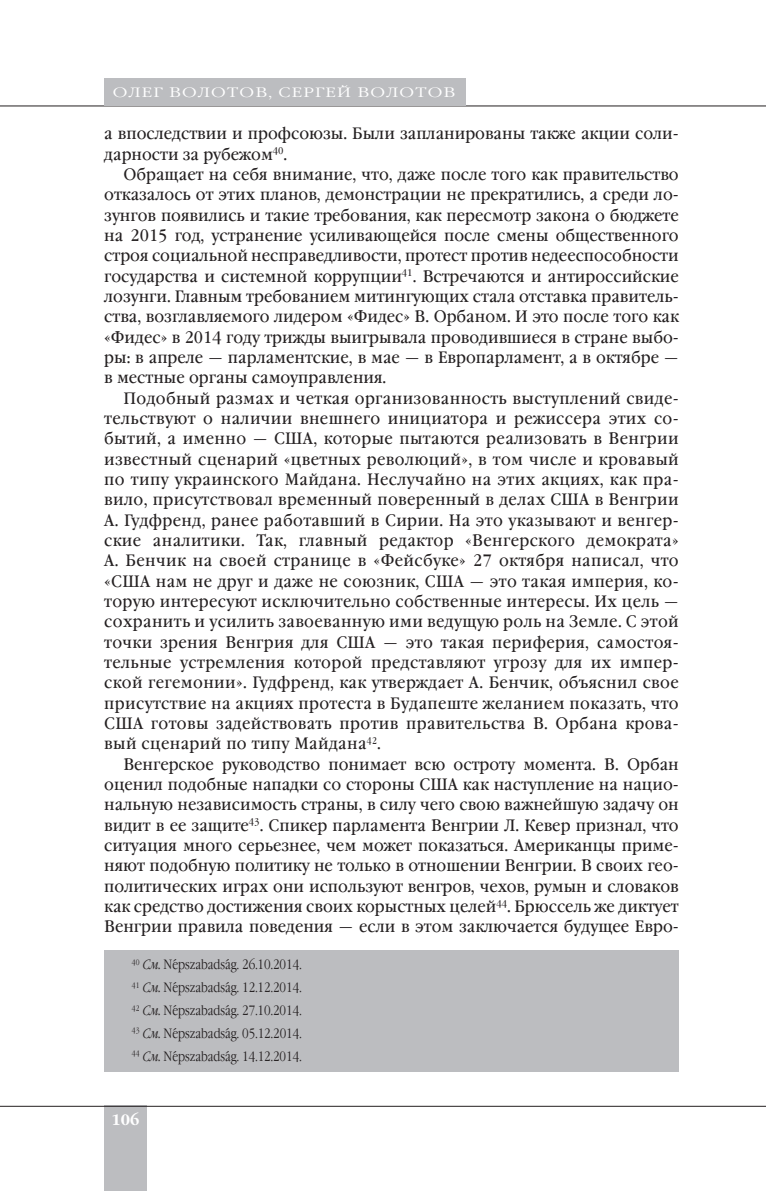
<style>
.page{position:relative;width:766px;height:1191px;background:#fff}
.page>*{position:absolute;margin:0;border:0;box-sizing:border-box;transform-origin:0 0}
.t1{font:16.5px "Garamond Book Narrow C";color:#231f20;scale:1.1 1}
.t2{font:16.5px "Garamond Book Narrow C";letter-spacing:.02em;color:#231f20;scale:1.1 1}
.t3{font:700 15px "Garamond C";color:#fff}
.t4{font:300 13.5px/23px "Garamond Narrow C";color:#231f20;text-align:justify}
.t5{font:300 13.5px "Garamond C";letter-spacing:.075em;color:#fff;scale:1.25 1}
.s1{font-style:italic}
.s2{font-family:"Phonetic Newton";font-weight:400}
</style>
<div class="page">
<div style="left:104px;top:1106px;width:43px;height:85px;background:#bcbdc0"></div>
<hr style="left:0;top:1106px;width:765px;height:1px;background:#231f20">
<hr style="left:0;top:106px;width:765px;height:1px;background:#231f20">
<div style="left:104px;top:78px;width:362px;height:28px;background:#bcbdc0"></div>
<div style="left:104px;top:950px;width:574px;height:121px;background:#bcbdc0"></div>
<p class="t5" style="left:113px;top:87px;width:275px">ОЛЕГ ВОЛОТОВ, СЕРГЕЙ ВОЛОТОВ</p>
<p class="t1" style="left:104px;top:127px;width:523px">а впоследствии и профсоюзы. Были запланированы также акции соли-</p>
<p class="t1" style="left:104px;top:147px;width:168px">дарности за рубежом<sup>40</sup>.</p>
<p class="t1" style="left:123px;top:168px;width:506px">Обращает на себя внимание, что, даже после того как правительство</p>
<p class="t1" style="left:104px;top:188px;width:523px">отказалось от этих планов, демонстрации не прекратились, а среди ло-</p>
<p class="t1" style="left:104px;top:208px;width:523px">зунгов появились и такие требования, как пересмотр закона о бюджете</p>
<p class="t1" style="left:104px;top:229px;width:523px">на 2015 год, устранение усиливающейся после смены общественного</p>
<p class="t1" style="left:104px;top:249px;width:523px">строя социальной несправедливости, протест против недееспособно сти</p>
<p class="t1" style="left:104px;top:269px;width:523px">государства и системной коррупции<sup>41</sup>. Встречаются и антироссий ские</p>
<p class="t1" style="left:104px;top:290px;width:523px">лозунги. Главным требованием митингующих стала отставка правитель-</p>
<p class="t1" style="left:104px;top:310px;width:523px">ства, возглавляемого лидером «Фидес» В. Орбаном. И это после того как</p>
<p class="t1" style="left:104px;top:330px;width:523px">«Фидес» в 2014 году трижды выигрывала проводившиеся в стране выбо-</p>
<p class="t1" style="left:104px;top:351px;width:523px">ры: в апреле — парламентские, в мае — в Европарламент, а в октябре —</p>
<p class="t1" style="left:104px;top:371px;width:258px">в местные органы самоуправления.</p>
<p class="t2" style="left:123px;top:391px;width:506px">Подобный размах и четкая организованность выступлений свиде-</p>
<p class="t2" style="left:104px;top:412px;width:523px">тельствуют о наличии внешнего инициатора и режиссера этих со-</p>
<p class="t2" style="left:104px;top:432px;width:523px">бытий, а именно — США, которые пытаются реализовать в Венгрии</p>
<p class="t2" style="left:104px;top:452px;width:523px">известный сценарий «цветных революций», в том числе и кровавый</p>
<p class="t2" style="left:104px;top:473px;width:523px">по типу украинского Майдана. Неслучайно на этих акциях, как пра-</p>
<p class="t2" style="left:104px;top:493px;width:523px">вило, присутствовал временный поверенный в делах США в Венгрии</p>
<p class="t2" style="left:104px;top:513px;width:523px">А. Гудфренд, ранее работавший в Сирии. На это указывают и венгер-</p>
<p class="t2" style="left:104px;top:534px;width:523px">ские аналитики. Так, главный редактор «Венгерского демократа»</p>
<p class="t2" style="left:104px;top:554px;width:523px">А. Бенчик на своей странице в «Фейсбуке» 27 октября написал, что</p>
<p class="t2" style="left:104px;top:574px;width:523px">«США нам не друг и даже не союзник, США — это такая империя, ко-</p>
<p class="t2" style="left:104px;top:595px;width:523px">торую интересуют исключительно собственные интересы. Их цель —</p>
<p class="t2" style="left:104px;top:615px;width:523px">сохранить и усилить завоеванную ими ведущую роль на Земле. С этой</p>
<p class="t2" style="left:104px;top:635px;width:523px">точки зрения Венгрия для США — это такая периферия, самостоя-</p>
<p class="t2" style="left:104px;top:656px;width:523px">тельные устремления которой представляют угрозу для их импер-</p>
<p class="t2" style="left:104px;top:676px;width:523px">ской гегемонии». Гудфренд, как утверждает А. Бенчик, объяснил свое</p>
<p class="t2" style="left:104px;top:696px;width:523px">присутствие на акциях протеста в Будапеште желанием показать, что</p>
<p class="t2" style="left:104px;top:717px;width:523px">США готовы задействовать против правитель ства В. Орбана крова-</p>
<p class="t2" style="left:104px;top:737px;width:253px">вый сценарий по типу Майдана<sup>42</sup>.</p>
<p class="t1" style="left:123px;top:757px;width:506px">Венгерское руководство понимает всю остроту момента. В. Орбан</p>
<p class="t1" style="left:104px;top:777px;width:523px">оценил подобные нападки со стороны США как наступление на нацио-</p>
<p class="t1" style="left:104px;top:798px;width:523px">нальную независимость страны, в силу чего свою важнейшую задачу он</p>
<p class="t1" style="left:104px;top:818px;width:523px">видит в ее защите<sup>43</sup>. Спикер парламента Венгрии Л. Кевер признал, что</p>
<p class="t1" style="left:104px;top:838px;width:523px">ситуация много серьезнее, чем может показаться. Американцы приме-</p>
<p class="t1" style="left:104px;top:859px;width:523px">няют подобную политику не только в отношении Венгрии. В своих гео-</p>
<p class="t1" style="left:104px;top:879px;width:523px">политических играх они используют венгров, чехов, румын и словаков</p>
<p class="t1" style="left:104px;top:899px;width:523px">как средство достижения своих корыстных целей<sup>44</sup>. Брюссель же диктует</p>
<p class="t1" style="left:104px;top:920px;width:523px">Венгрии правила поведения — если в этом заключается будущее Евро-</p>
<p class="t4" style="left:132px;top:954px;width:171px"><sup>40</sup> <span class="s1">См.</span> Ne<span class="s2">´</span>pszabadsa<span class="s2">´</span>g. 26.10.2014.<br><sup>41</sup> <span class="s1">См.</span> Ne<span class="s2">´</span>pszabadsa<span class="s2">´</span>g. 12.12.2014.<br><sup>42</sup> <span class="s1">См.</span> Ne<span class="s2">´</span>pszabadsa<span class="s2">´</span>g. 27.10.2014.<br><sup>43</sup> <span class="s1">См.</span> Ne<span class="s2">´</span>pszabadsa<span class="s2">´</span>g. 05.12.2014.<br><sup>44</sup> <span class="s1">См.</span> Ne<span class="s2">´</span>pszabadsa<span class="s2">´</span>g. 14.12.2014.</p>
<p class="t3" style="left:111px;top:1113px;width:29px">106</p>
</div>
